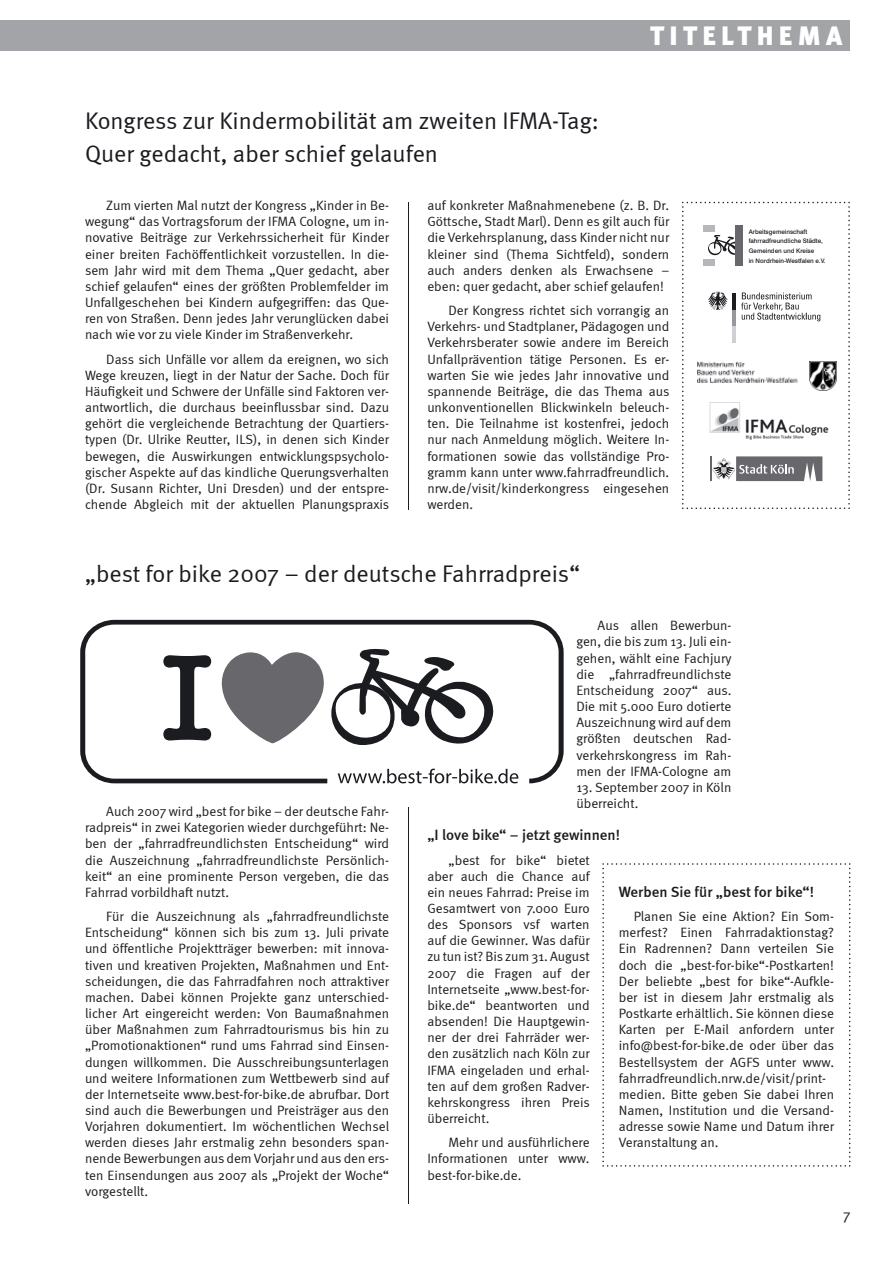
<style>
.page{position:relative;width:893px;height:1263px;background:#fff}
.page>*{position:absolute;margin:0;border:0;box-sizing:border-box;transform-origin:0 0}
.t1{font:900 27px "Meta";letter-spacing:.2em;color:#fff}
.t2{font:24px/32.2px "Meta Normal";color:#1b1c20}
.t3{font:500 15px "Meta";color:#1b1c20}
.t4{font:15px "Meta Normal";color:#1b1c20}
.t5{font:13.5px/16.2px "Meta Normal";color:#1b1c20;text-align:justify}
.t6{font:500 6.3px/9.8px "Swiss 721 BT";color:#1b1c20}
</style>
<div class="page">
<div style="left:0;top:20px;width:850px;height:30px;background:#a3a4a8"></div>
<hr style="left:408px;top:202px;width:1px;height:307px;background:#1b1c20">
<hr style="left:408px;top:807px;width:1px;height:397px;background:#1b1c20">
<svg style="left:602px;top:863px;width:248px;height:303px"></svg>
<svg style="left:682px;top:202px;width:168px;height:307px"></svg>
<div style="left:80px;top:620px;width:484px;height:167px;background:linear-gradient(to right,#fff,#fff)"></div>
<svg style="left:80px;top:620px;width:484px;height:163px"></svg>
<svg style="left:221px;top:651px;width:103px;height:92px"></svg>
<svg style="left:163px;top:655px;width:48px;height:85px"></svg>
<svg style="left:338px;top:769px;width:180px;height:14px"></svg>
<svg style="left:331px;top:649px;width:163px;height:98px"></svg>
<h1 class="t1" style="left:650px;top:19px;width:194px">TITELTHEMA</h1>
<h2 class="t2" style="left:85px;top:105px;width:515px">Kongress zur Kindermobilität am zweiten IFMA-Tag:<br>Quer gedacht, aber schief gelaufen</h2>
<p class="t5" style="left:427px;top:197px;width:243px">auf konkreter Maßnahmenebene (z. B. Dr.<br>Göttsche, Stadt Marl). Denn es gilt auch für die Verkehrsplanung, dass Kinder nicht nur kleiner sind (Thema Sichtfeld), sondern auch anders denken als Erwachsene – eben: quer gedacht, aber schief gelaufen!</p>
<p class="t5" style="left:427px;top:302px;width:244px;text-indent:21px">Der Kongress richtet sich vorrangig an Verkehrs- und Stadtplaner, Pädagogen und Verkehrsberater sowie andere im Bereich Unfallprävention tätige Personen. Es er&shy;warten Sie wie jedes Jahr innovative und spannende Beiträge, die das Thema aus unkonventionellen Blickwinkeln beleuch&shy;ten. Die Teilnahme ist kostenfrei, jedoch nur nach Anmeldung möglich. Weitere In&shy;formationen sowie das vollständige Pro&shy;gramm kann unter www.fahrradfreundlich. nrw.de/visit/kinderkongress eingesehen werden.</p>
<p class="t5" style="left:85px;top:197px;width:306px;text-indent:21px">Zum vierten Mal nutzt der Kongress „Kinder in Be&shy;wegung“ das Vortragsforum der IFMA Cologne, um in&shy;novative Beiträge zur Verkehrssicherheit für Kinder einer breiten Fachöffentlichkeit vorzustellen. In die&shy;sem Jahr wird mit dem Thema „Quer gedacht, aber schief gelaufen“ eines der größten Problemfelder im Unfallgeschehen bei Kindern aufgegriffen: das Que&shy;ren von Straßen. Denn jedes Jahr verunglücken dabei nach wie vor zu viele Kinder im Straßenverkehr.</p>
<p class="t5" style="left:85px;top:351px;width:306px;text-indent:21px">Dass sich Unfälle vor allem da ereignen, wo sich Wege kreuzen, liegt in der Natur der Sache. Doch für Häufigkeit und Schwere der Unfälle sind Faktoren ver&shy;antwortlich, die durchaus beeinflussbar sind. Dazu gehört die vergleichende Betrachtung der Quartiers&shy;typen (Dr. Ulrike Reutter, ILS), in denen sich Kinder bewegen, die Auswirkungen entwicklungspsycholo&shy;gischer Aspekte auf das kindliche Querungsverhalten (Dr. Susann Richter, Uni Dresden) und der entspre&shy;chende Abgleich mit der aktuellen Planungspraxis</p>
<h2 class="t2" style="left:85px;top:557px;width:496px">„best for bike 2007 – der deutsche Fahrradpreis“</h2>
<p class="t6" style="left:749px;top:226px;width:78px">Arbeitsgemeinschaft fahrradfreundliche Städte,<br>Gemeinden und Kreise<br>in Nordrhein-Westfalen e.V.</p>
<p class="t5" style="left:85px;top:803px;width:306px;text-indent:21px">Auch 2007 wird „best for bike – der deutsche Fahr&shy;radpreis“ in zwei Kategorien wieder durchgeführt: Ne&shy;ben der „fahrradfreundlichsten Entscheidung“ wird die Auszeichnung „fahrradfreundlichste Persönlich&shy;keit“ an eine prominente Person vergeben, die das Fahrrad vorbildhaft nutzt.</p>
<p class="t5" style="left:85px;top:908px;width:306px;text-indent:21px">Für die Auszeichnung als „fahrradfreundlichste Entscheidung“ können sich bis zum 13. Juli private und öffentliche Projektträger bewerben: mit innova&shy;tiven und kreativen Projekten, Maßnahmen und Ent&shy;scheidungen, die das Fahrradfahren noch attraktiver machen. Dabei können Projekte ganz unterschied&shy;licher Art eingereicht werden: Von Baumaßnahmen über Maßnahmen zum Fahrradtourismus bis hin zu „Promotionaktionen“ rund ums Fahrrad sind Einsen&shy;dungen willkommen. Die Ausschreibungsunterlagen und weitere Informationen zum Wettbewerb sind auf der Internetseite www.best-for-bike.de abrufbar. Dort sind auch die Bewerbungen und Preisträger aus den Vorjahren dokumentiert. Im wöchentlichen Wechsel werden dieses Jahr erstmalig zehn besonders span&shy;nende Bewerbungen aus dem Vorjahr und aus den ers&shy;ten Einsendungen aus 2007 als „Projekt der Woche“ vorgestellt.</p>
<p class="t5" style="left:576px;top:617px;width:157px;text-indent:21px">Aus allen Bewerbun&shy;gen, die bis zum 13. Juli ein&shy;gehen, wählt eine Fachjury die „fahrradfreundlichste Entscheidung 2007“ aus.<br>Die mit 5.000 Euro dotierte Auszeichnung wird auf dem größten deutschen Rad&shy;verkehrskongress im Rah&shy;men der IFMA-Cologne am</p>
<p class="t5" style="left:576px;top:779px;width:156px">13. September 2007 in Köln überreicht.</p>
<p class="t3" style="left:427px;top:826px;width:194px">„I love bike“ – jetzt gewinnen!</p>
<p class="t5" style="left:427px;top:851px;width:164px;text-indent:21px">„best for bike“ bietet aber auch die Chance auf ein neues Fahrrad: Preise im Gesamtwert von 7.000 Euro des Sponsors vsf warten auf die Gewinner. Was dafür zu tun ist? Bis zum 31. August 2007 die Fragen auf der Internetseite „www.best-for&shy;bike.de“ beantworten und absenden! Die Hauptgewin&shy;ner der drei Fahrräder wer&shy;den zusätzlich nach Köln zur IFMA eingeladen und erhal&shy;ten auf dem großen Radver&shy;kehrskongress ihren Preis überreicht.</p>
<p class="t5" style="left:427px;top:1134px;width:164px;text-indent:21px">Mehr und ausführlichere Informationen unter www. best-for-bike.de.</p>
<p class="t3" style="left:619px;top:883px;width:197px">Werben Sie für „best for bike“!</p>
<p class="t5" style="left:619px;top:908px;width:217px;text-align:left;text-indent:15px">Planen Sie eine Aktion? Ein Som&shy;merfest? Einen Fahrradaktionstag?<br>Ein Radrennen? Dann verteilen Sie doch die „best-for-bike“-Postkarten!<br>Der beliebte „best for bike“-Aufkle&shy;ber ist in diesem Jahr erstmalig als Postkarte erhältlich. Sie können diese Karten per E-Mail anfordern unter info@best-for-bike.de oder über das Bestellsystem der AGFS unter www. fahrradfreundlich.nrw.de/visit/print&shy;medien. Bitte geben Sie dabei Ihren Namen, Institution und die Versand&shy;adresse sowie Name und Datum ihrer Veranstaltung an.</p>
<p class="t4" style="left:843px;top:1206px;width:9px">7</p>
</div>
